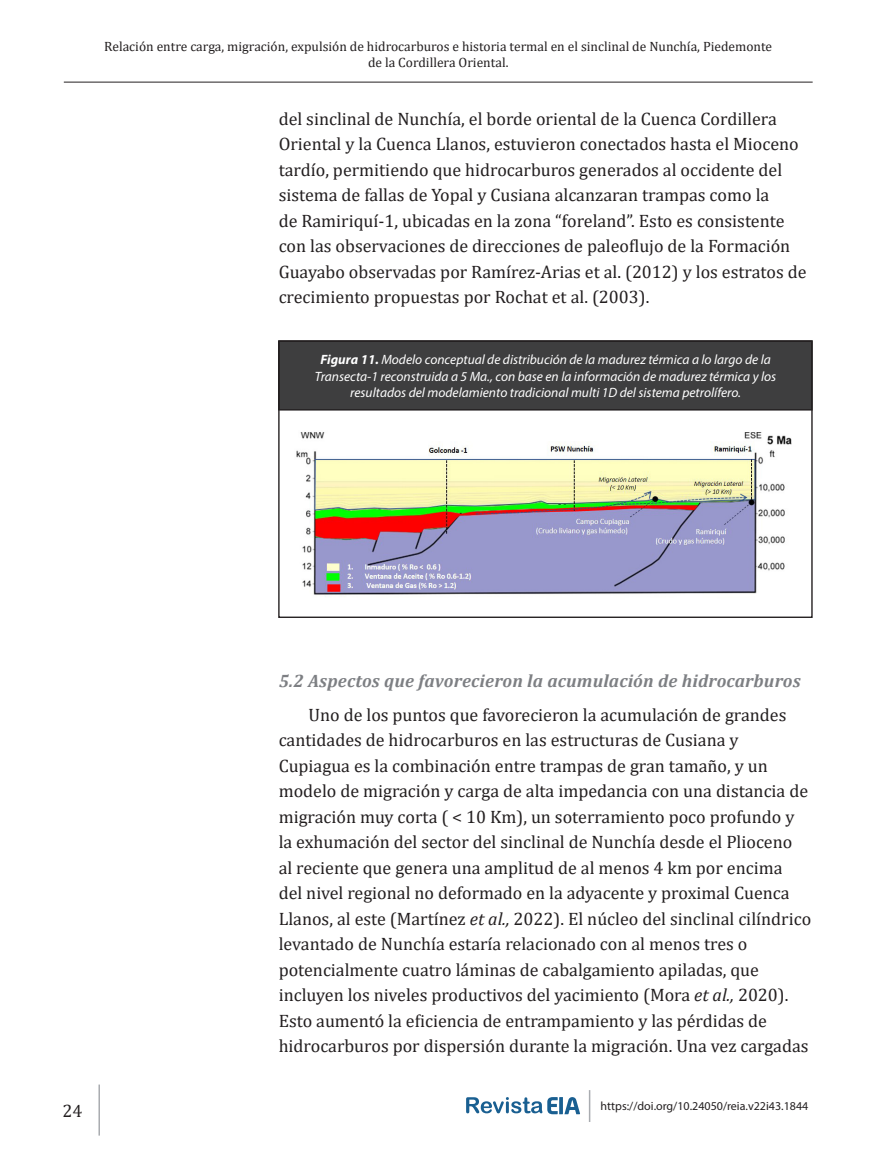
<style>
.page{position:relative;width:885px;height:1170px;background:#fff}
.page>*{position:absolute;margin:0;border:0;box-sizing:border-box;transform-origin:0 0}
.t1{font:18px/25.5px "Cambria";color:#231f20}
.Resumen{font:italic 700 18px "Cambria";letter-spacing:.01em;color:#7d7f83}
.t2{font:italic 13.5px/16.5px "Myriad Pro";color:#fff;text-align:center}
.t3{font:13.5px/16.2px "Cambria";color:#231f20;text-align:center}
.t4{font:12px "Myriad Pro";color:#231f20}
.s1{font-weight:700}
.s2{font-style:italic}
</style>
<div class="page">
<hr style="left:64px;top:82px;width:748px;height:1px;background:#231f20">
<hr style="left:98px;top:1084px;width:2px;height:51px;background:#a9acb0">
<hr style="left:588px;top:1089px;width:2px;height:32px;background:#a9acb0">
<svg style="left:466px;top:1097px;width:114px;height:17px"></svg>
<div style="left:279px;top:341px;width:532px;height:69px;background:#3e3e3f"></div>
<div style="left:278px;top:340px;width:534px;height:70px;border:1px solid #231f20"></div>
<div style="left:278px;top:340px;width:534px;height:278px;border:1px solid #231f20"></div>
<img style="left:296px;top:432px;width:496px;height:165px">
<p class="t3" style="left:104px;top:38px;width:669px">Relación entre carga, migración, expulsión de hidrocarburos e historia termal en el sinclinal de Nunchía, Piedemonte de la Cordillera Oriental.</p>
<p class="t1" style="left:279px;top:106px;width:529px">del sinclinal de Nunchía, el borde oriental de la Cuenca Cordillera Oriental y la Cuenca Llanos, estuvieron conectados hasta el Mioceno tardío, permitiendo que hidrocarburos generados al occidente del sistema de fallas de Yopal y Cusiana alcanzaran trampas como la<br>de Ramiriquí-1, ubicadas en la zona “foreland”. Esto es consistente con las observaciones de direcciones de paleoflujo de la Formación Guayabo observadas por Ramírez-Arias et al. (2012) y los estratos de crecimiento propuestas por Rochat et al. (2003).</p>
<p class="t2" style="left:315px;top:351px;width:463px"><span class="s1">Figura 11.</span> Modelo conceptual de distribución de la madurez térmica a lo largo de la<br>Transecta-1 reconstruida a 5 Ma., con base en la información de madurez térmica y los resultados del modelamiento tradicional multi 1D del sistema petrolífero.</p>
<p class="Resumen" style="left:279px;top:667px;width:523px">5.2 Aspectos que favorecieron la acumulación de hidrocarburos</p>
<p class="t1" style="left:279px;top:701px;width:534px;text-indent:30px">Uno de los puntos que favorecieron la acumulación de grandes cantidades de hidrocarburos en las estructuras de Cusiana y Cupiagua es la combinación entre trampas de gran tamaño, y un modelo de migración y carga de alta impedancia con una distancia de migración muy corta ( &lt; 10 Km), un soterramiento poco profundo y la exhumación del sector del sinclinal de Nunchía desde el Plioceno<br>al reciente que genera una amplitud de al menos 4 km por encima<br>del nivel regional no deformado en la adyacente y proximal Cuenca Llanos, al este (Martínez <span class="s2">et al.,</span> 2022). El núcleo del sinclinal cilíndrico levantado de Nunchía estaría relacionado con al menos tres o potencialmente cuatro láminas de cabalgamiento apiladas, que incluyen los niveles productivos del yacimiento (Mora <span class="s2">et al.,</span> 2020).<br>Esto aumentó la eficiencia de entrampamiento y las pérdidas de hidrocarburos por dispersión durante la migración. Una vez cargadas</p>
<p class="t1" style="left:62px;top:1097px;width:21px">24</p>
<p class="t4" style="left:600px;top:1098px;width:209px">https://doi.org/10.24050/reia.v22i43.1844</p>
</div>
